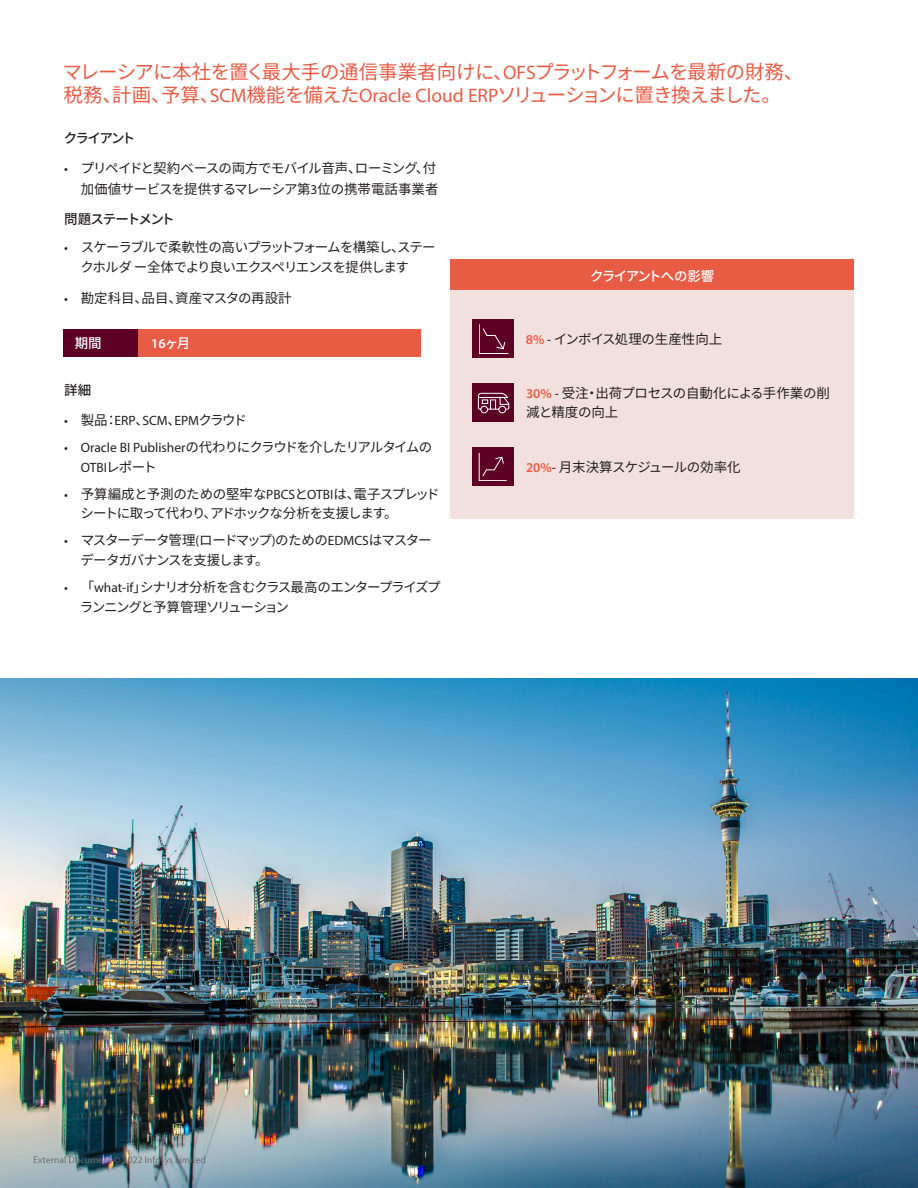
<style>
.page{position:relative;width:918px;height:1188px;background:#fff}
.page>*{position:absolute;margin:0;border:0;box-sizing:border-box;transform-origin:0 0}
.t1{font:19.5px/23.4px "Noto Sans CJ Kjp";letter-spacing:-.04em;color:#e85c45}
.t2{font:13.5px/20px "Noto Sans CJ Kjp";letter-spacing:-.06em;color:#231f20}
.t3{font:13.5px/21px "Noto Sans CJ Kjp";letter-spacing:-.04em;color:#231f20;text-align:right}
.t4{font:13.5px/20px "Noto Sans CJ Kjp";letter-spacing:-.085em;color:#231f20}
.t5{font:13.5px/19.5px "Noto Sans CJ Kjp";letter-spacing:-.02em;color:#231f20}
.t6{font:13.5px/20px "Noto Sans CJ Kjp";letter-spacing:-.09em;color:#231f20}
.t7{font:13.5px "Myriad Pro";color:#231f20}
.t8{font:13.5px "Noto Sans CJ Kjp";color:#231f20}
.t9{font:13.5px "Noto Sans CJ Kjp";letter-spacing:-.03em;color:#231f20}
.t10{font:500 13.5px "Noto Sans CJ Kjp";letter-spacing:-.12em;color:#231f20}
.t11{font:500 13.5px "Noto Sans CJ Kjp";letter-spacing:-.09em;color:#fff}
.t12{font:600 13.5px "Myriad Pro";color:#fff}
.s1{font-family:"Myriad Pro"}
.s2{font-family:"Noto Sans CJ Kjp";font-weight:500}
.s3{font-family:"Noto Sans CJ Kjp"}
.s4{font-family:"Myriad Pro";font-weight:600;color:#e85c45}
</style>
<div class="page">
<div style="left:451px;top:290px;width:403px;height:229px;background:#f2e0de"></div>
<div style="left:451px;top:259px;width:403px;height:31px;background:#e85c45"></div>
<div style="left:472px;top:383px;width:42px;height:39px;background:#5c0024"></div>
<div style="left:472px;top:319px;width:42px;height:39px;background:#5c0024"></div>
<div style="left:472px;top:447px;width:42px;height:39px;background:#5c0024"></div>
<svg style="left:478px;top:453px;width:29px;height:28px"></svg>
<svg style="left:479px;top:324px;width:30px;height:30px"></svg>
<svg style="left:478px;top:392px;width:32px;height:22px"></svg>
<div style="left:64px;top:330px;width:74px;height:27px;background:#5c0024"></div>
<div style="left:138px;top:330px;width:283px;height:27px;background:#e85c45"></div>
<img style="left:0;top:679px;width:918px;height:509px">
<p class="t1" style="left:62px;top:61px;width:742px">マレーシアに本社を置く最大手の通信事業者向けに、<span class="s1">OFS</span>プラットフォームを最新の財務、税務、計画、予算、<span class="s1">SCM</span>機能を備えた<span class="s1">Oracle Cloud ERP</span>ソリューションに置き換えました。</p>
<p class="t10" style="left:64px;top:130px;width:73px">クライアント</p>
<p class="t3" style="left:64px;top:157px;width:376px"><span class="s1">•</span> プリペイドと契約ベースの両方でモバイル音声、ローミング、付加価値サービスを提供するマレーシア第<span class="s1">3</span>位の携帯電話事業者</p>
<p class="t10" style="left:64px;top:211px;width:112px">問題ステートメント</p>
<p class="t2" style="left:80px;top:238px;width:357px;line-height:19.5px;text-indent:-16px"><span class="s1">•</span> スケーラブルで柔軟性の高いプラットフォームを構築し、ステークホルダー全体でより良いエクスペリエンスを提供します</p>
<p class="t8" style="left:64px;top:291px;width:229px"><span class="s1">•</span> 勘定科目、品目、資産マスタの再設計</p>
<p class="t11" style="left:75px;top:336px;width:29px">期間</p>
<p class="t12" style="left:151px;top:335px;width:40px">16<span class="s2">ヶ月</span></p>
<p class="t10" style="left:64px;top:382px;width:28px">詳細</p>
<p class="t7" style="left:64px;top:412px;width:184px">• <span class="s3">製品：</span>ERP<span class="s3">、</span>SCM<span class="s3">、</span>EPM<span class="s3">クラウド</span></p>
<p class="t6" style="left:81px;top:437px;width:353px;text-indent:-16px"><span class="s1">• Oracle BI Publisher</span>の代わりにクラウドを介したリアルタイムの<br><span class="s1">OTBI</span>レポート</p>
<p class="t2" style="left:81px;top:484px;width:360px;text-indent:-16px"><span class="s1">•</span> 予算編成と予測のための堅牢な<span class="s1">PBCS</span>と<span class="s1">OTBI</span>は、電子スプレッドシートに取って代わり、アドホックな分析を支援します。</p>
<p class="t2" style="left:80px;top:531px;width:353px;text-indent:-16px"><span class="s1">•</span> マスターデータ管理<span class="s1">(</span>ロードマップ<span class="s1">)</span>のための<span class="s1">EDMCS</span>はマスターデータガバナンスを支援します。</p>
<p class="t4" style="left:80px;top:578px;width:362px;text-indent:-16px"><span class="s1">•</span> 「<span class="s1">what-if</span>」シナリオ分析を含むクラス最高のエンタープライズプランニングと予算管理ソリューション</p>
<p class="t11" style="left:590px;top:268px;width:126px">クライアントへの影響</p>
<p class="t5" style="left:526px;top:329px;width:198px"><span class="s4">8%</span> <span class="s1">-</span> インボイス処理の生産性向上</p>
<p class="t5" style="left:526px;top:384px;width:306px"><span class="s4">30%</span> <span class="s1">-</span> 受注・出荷プロセスの自動化による手作業の削減と精度の向上</p>
<p class="t9" style="left:526px;top:459px;width:216px"><span class="s4">20%</span><span class="s1">-</span> 月末決算スケジュールの効率化</p>
</div>
